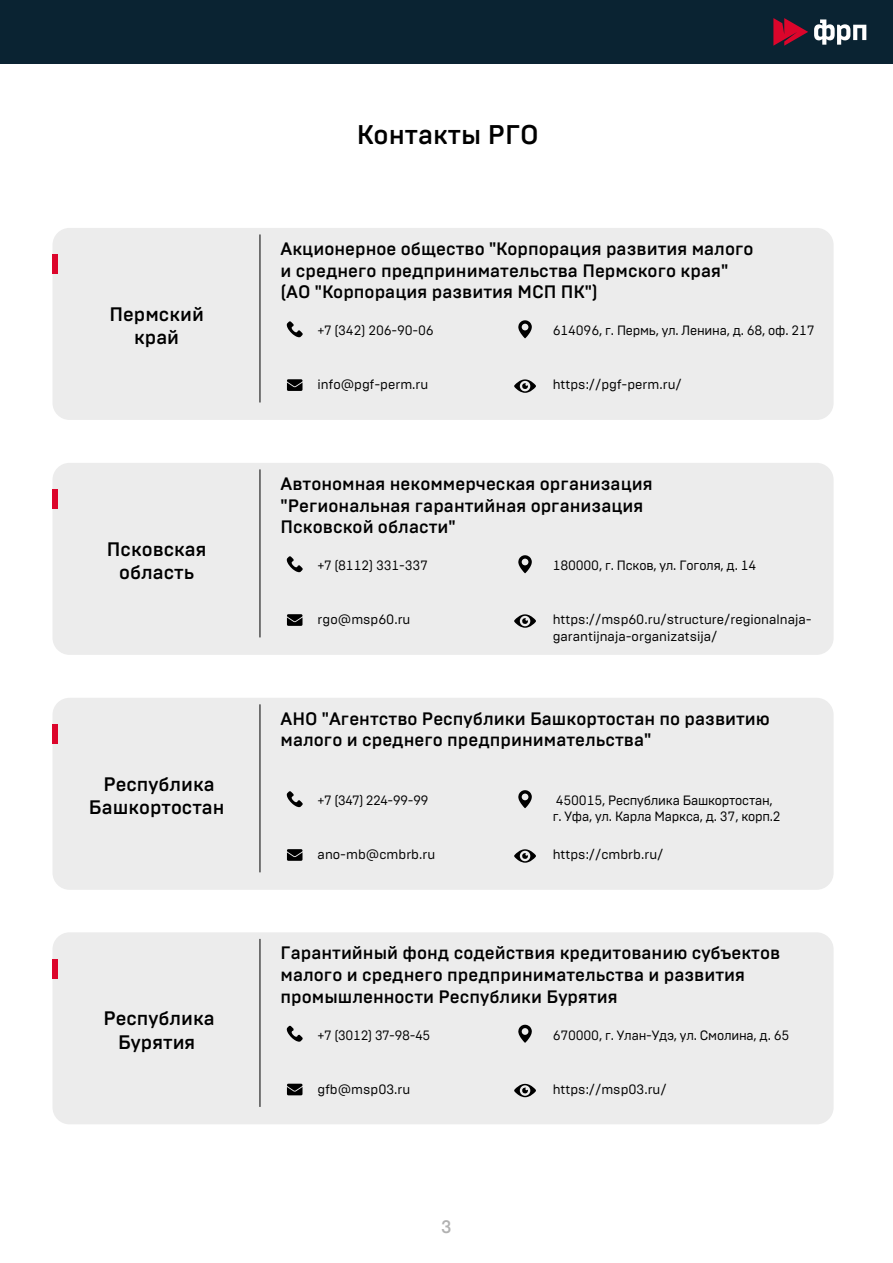
<style>
.page{position:relative;width:893px;height:1263px;background:#fff}
.page>*{position:absolute;margin:0;border:0;box-sizing:border-box;transform-origin:0 0}
.t1{font:500 27px "Brutal Type";color:#000}
.t2{font:500 19.5px/23.4px "Brutal Type";color:#000;text-align:center}
.t3{font:500 18px/21.6px "Brutal Type";color:#000}
.t4{font:500 18px "Brutal Type";color:#b1b1b1}
.t5{font:13.5px/16.2px "Brutal Type";color:#000}
</style>
<div class="page">
<div style="left:53px;top:228px;width:781px;height:192px;background:#ececec;border-radius:17px"></div>
<hr style="left:260px;top:234px;width:1px;height:168px;background:#000">
<div style="left:52px;top:255px;width:6px;height:19px;background:#dc052b"></div>
<svg style="left:514px;top:379px;width:22px;height:14px"></svg>
<svg style="left:287px;top:321px;width:16px;height:16px"></svg>
<svg style="left:518px;top:320px;width:14px;height:18px"></svg>
<svg style="left:287px;top:379px;width:16px;height:12px"></svg>
<div style="left:53px;top:463px;width:781px;height:192px;background:#ececec;border-radius:17px"></div>
<hr style="left:260px;top:469px;width:1px;height:168px;background:#000">
<div style="left:52px;top:489px;width:6px;height:20px;background:#dc052b"></div>
<svg style="left:514px;top:614px;width:22px;height:14px"></svg>
<svg style="left:287px;top:556px;width:16px;height:16px"></svg>
<svg style="left:518px;top:555px;width:14px;height:18px"></svg>
<svg style="left:287px;top:614px;width:16px;height:12px"></svg>
<div style="left:53px;top:698px;width:781px;height:192px;background:#ececec;border-radius:17px"></div>
<hr style="left:260px;top:704px;width:1px;height:168px;background:#000">
<div style="left:52px;top:724px;width:6px;height:20px;background:#dc052b"></div>
<svg style="left:514px;top:849px;width:22px;height:14px"></svg>
<svg style="left:287px;top:791px;width:16px;height:16px"></svg>
<svg style="left:518px;top:790px;width:14px;height:18px"></svg>
<svg style="left:287px;top:849px;width:16px;height:12px"></svg>
<div style="left:53px;top:932px;width:781px;height:192px;background:#ececec;border-radius:17px"></div>
<hr style="left:260px;top:939px;width:1px;height:168px;background:#000">
<div style="left:52px;top:959px;width:6px;height:19px;background:#dc052b"></div>
<svg style="left:514px;top:1083px;width:22px;height:14px"></svg>
<svg style="left:287px;top:1025px;width:16px;height:17px"></svg>
<svg style="left:518px;top:1025px;width:14px;height:18px"></svg>
<svg style="left:287px;top:1084px;width:16px;height:11px"></svg>
<div style="left:0;top:0;width:893px;height:64px;background:#0a2332"></div>
<svg style="left:773px;top:18px;width:35px;height:28px"></svg>
<svg style="left:814px;top:19px;width:52px;height:26px"></svg>
<p class="t2" style="left:109px;top:302px;width:96px">Пермский край</p>
<p class="t2" style="left:107px;top:537px;width:101px">Псковская область</p>
<p class="t2" style="left:89px;top:772px;width:137px">Республика<br>Башкортостан</p>
<p class="t2" style="left:103px;top:1007px;width:113px">Республика<br>Бурятия</p>
<h1 class="t1" style="left:357px;top:119px;width:184px">Контакты РГО</h1>
<p class="t3" style="left:281px;top:238px;width:475px">Акционерное общество "Корпорация развития малого и среднего предпринимательства Пермского края" (АО "Корпорация развития МСП ПК")</p>
<p class="t5" style="left:318px;top:322px;width:118px">+7 (342) 206-90-06</p>
<p class="t5" style="left:553px;top:322px;width:264px">614096, г. Пермь, ул. Ленина, д. 68, оф. 217</p>
<p class="t5" style="left:318px;top:377px;width:112px">info@pgf-perm.ru</p>
<p class="t5" style="left:553px;top:377px;width:130px">https://pgf-perm.ru/</p>
<p class="t3" style="left:281px;top:473px;width:374px">Автономная некоммерческая организация "Региональная гарантийная организация<br>Псковской области"</p>
<p class="t5" style="left:318px;top:557px;width:112px">+7 (8112) 331-337</p>
<p class="t5" style="left:553px;top:557px;width:205px">180000, г. Псков, ул. Гоголя, д. 14</p>
<p class="t5" style="left:318px;top:611px;width:94px">rgo@msp60.ru</p>
<p class="t5" style="left:553px;top:611px;width:260px">https://msp60.ru/structure/regionalnaja&shy;garantijnaja-organizatsija/</p>
<p class="t3" style="left:281px;top:708px;width:491px">АНО "Агентство Республики Башкортостан по развитию малого и среднего предпринимательства"</p>
<p class="t5" style="left:318px;top:792px;width:112px">+7 (347) 224-99-99</p>
<p class="t5" style="left:318px;top:846px;width:119px">ano-mb@cmbrb.ru</p>
<p class="t5" style="left:553px;top:792px;width:230px">450015, Республика Башкортостан, г. Уфа, ул. Карла Маркса, д. 37, корп.2</p>
<p class="t5" style="left:553px;top:846px;width:112px">https://cmbrb.ru/</p>
<p class="t3" style="left:281px;top:942px;width:501px">Гарантийный фонд содействия кредитованию субъектов малого и среднего предпринимательства и развития промышленности Республики Бурятия</p>
<p class="t5" style="left:318px;top:1027px;width:114px">+7 (3012) 37-98-45</p>
<p class="t5" style="left:553px;top:1027px;width:238px">670000, г. Улан-Удэ, ул. Смолина, д. 65</p>
<p class="t5" style="left:318px;top:1081px;width:94px">gfb@msp03.ru</p>
<p class="t4" style="left:441px;top:1216px;width:13px">3</p>
<p class="t5" style="left:553px;top:1081px;width:115px">https://msp03.ru/</p>
</div>
